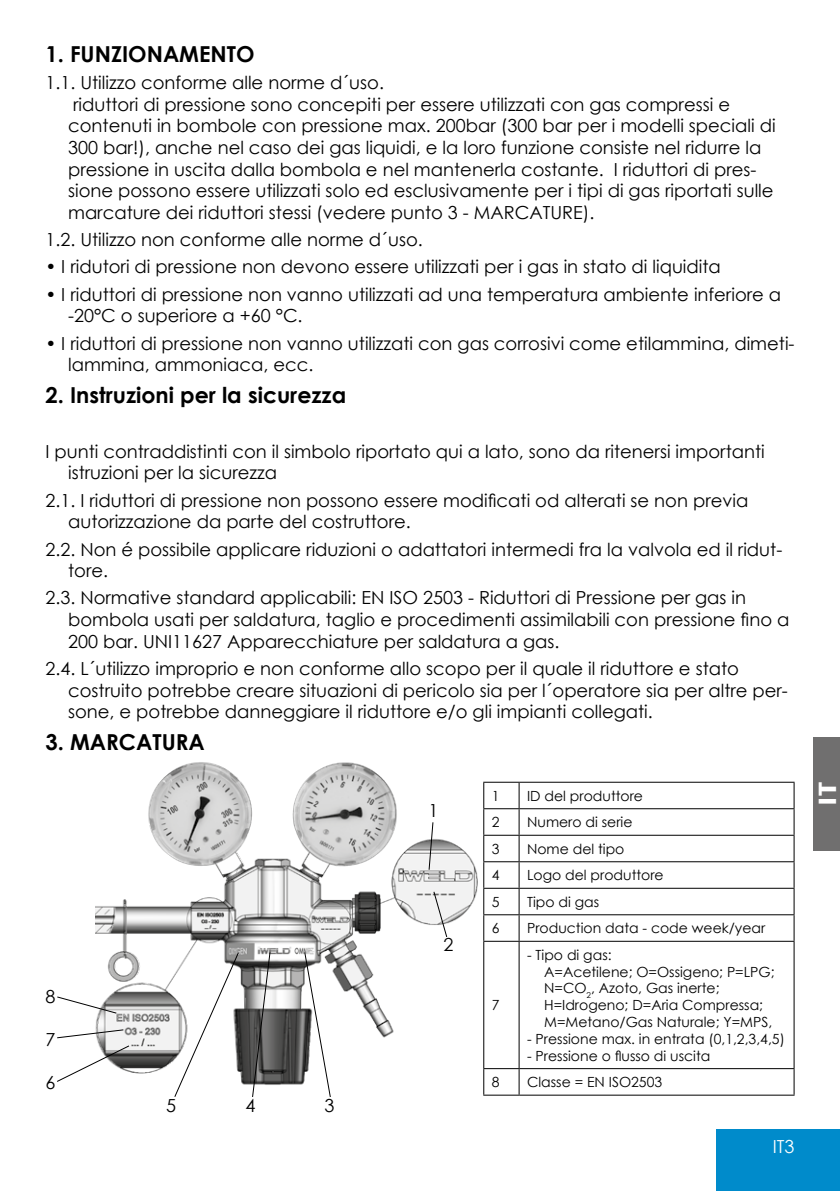
<style>
.page{position:relative;width:840px;height:1191px;background:#fff}
.page>*{position:absolute;margin:0;border:0;box-sizing:border-box;transform-origin:0 0}
.t1{font:700 24px "Century Gothic";color:#fff;scale:1.4 1}
.t2{font:700 22px "Century Gothic";color:#000}
.t3{font:18px/21.6px "Century Gothic";color:#000}
.t4{font:18px "Century Gothic";color:#fff}
.t5{font:14px/16.8px "Century Gothic";color:#000}
</style>
<div class="page">
<img style="left:96px;top:762px;width:381px;height:323px">
<svg style="left:57px;top:995px;width:60px;height:19px"></svg>
<svg style="left:57px;top:1028px;width:73px;height:54px"></svg>
<svg style="left:173px;top:951px;width:66px;height:146px"></svg>
<svg style="left:251px;top:951px;width:20px;height:146px"></svg>
<svg style="left:303px;top:951px;width:28px;height:146px"></svg>
<svg style="left:428px;top:821px;width:6px;height:50px"></svg>
<svg style="left:432px;top:890px;width:15px;height:48px"></svg>
<hr style="left:483px;top:781px;width:36px;height:1px;background:#000">
<hr style="left:519px;top:781px;width:275px;height:1px;background:#000">
<hr style="left:483px;top:808px;width:36px;height:1px;background:#000">
<hr style="left:519px;top:808px;width:275px;height:1px;background:#000">
<hr style="left:483px;top:834px;width:36px;height:1px;background:#000">
<hr style="left:519px;top:834px;width:275px;height:1px;background:#000">
<hr style="left:483px;top:861px;width:36px;height:1px;background:#000">
<hr style="left:519px;top:861px;width:275px;height:1px;background:#000">
<hr style="left:483px;top:887px;width:36px;height:1px;background:#000">
<hr style="left:519px;top:887px;width:275px;height:1px;background:#000">
<hr style="left:483px;top:914px;width:36px;height:1px;background:#000">
<svg style="left:483px;top:782px;width:1px;height:158px"></svg>
<hr style="left:519px;top:914px;width:275px;height:1px;background:#000">
<svg style="left:518px;top:782px;width:1px;height:158px"></svg>
<svg style="left:793px;top:782px;width:1px;height:158px"></svg>
<hr style="left:483px;top:940px;width:36px;height:1px;background:#000">
<hr style="left:483px;top:941px;width:1px;height:127px;background:#000">
<hr style="left:519px;top:940px;width:275px;height:1px;background:#000">
<hr style="left:518px;top:941px;width:1px;height:127px;background:#000">
<hr style="left:793px;top:941px;width:1px;height:127px;background:#000">
<hr style="left:483px;top:1068px;width:36px;height:1px;background:#000">
<svg style="left:483px;top:1069px;width:1px;height:25px"></svg>
<hr style="left:519px;top:1068px;width:275px;height:1px;background:#000">
<svg style="left:518px;top:1069px;width:1px;height:25px"></svg>
<svg style="left:793px;top:1069px;width:1px;height:25px"></svg>
<hr style="left:483px;top:1094px;width:36px;height:1px;background:#000">
<hr style="left:519px;top:1094px;width:275px;height:1px;background:#000">
<div style="left:716px;top:1129px;width:123px;height:62px;background:#008bcb"></div>
<div style="left:812px;top:737px;width:27px;height:113px;background:#706f6f"></div>
<p class="t2" style="left:45px;top:37px;width:210px">1. FUNZIONAMENTO</p>
<p class="t3" style="left:68px;top:72px;width:708px;text-indent:-23px">1.1. Utilizzo conforme alle norme d´uso.<br>riduttori di pressione sono concepiti per essere utilizzati con gas compressi e contenuti in bombole con pressione max. 200bar (300 bar per i modelli speciali di 300 bar!), anche nel caso dei gas liquidi, e la loro funzione consiste nel ridurre la pressione in uscita dalla bombola e nel mantenerla costante. I riduttori di pres&shy;sione possono essere utilizzati solo ed esclusivamente per i tipi di gas riportati sulle marcature dei riduttori stessi (vedere punto 3 - MARCATURE).</p>
<p class="t3" style="left:45px;top:228px;width:378px">1.2. Utilizzo non conforme alle norme d´uso.</p>
<p class="t3" style="left:45px;top:256px;width:676px">• I ridutori di pressione non devono essere utilizzati per i gas in stato di liquidita</p>
<p class="t3" style="left:68px;top:283px;width:714px;text-indent:-23px">• I riduttori di pressione non vanno utilizzati ad una temperatura ambiente inferiore a -20°C o superiore a +60 °C.</p>
<p class="t3" style="left:68px;top:332px;width:727px;text-indent:-23px">• I riduttori di pressione non vanno utilizzati con gas corrosivi come etilammina, dimeti&shy;lammina, ammoniaca, ecc.</p>
<p class="t2" style="left:45px;top:378px;width:302px">2. Instruzioni per la sicurezza</p>
<p class="t3" style="left:68px;top:440px;width:697px;text-indent:-23px">I punti contraddistinti con il simbolo riportato qui a lato, sono da ritenersi importanti istruzioni per la sicurezza</p>
<p class="t3" style="left:68px;top:489px;width:681px;text-indent:-23px">2.1. I riduttori di pressione non possono essere modificati od alterati se non previa autorizzazione da parte del costruttore.</p>
<p class="t3" style="left:68px;top:538px;width:715px;text-indent:-23px">2.2. Non é possibile applicare riduzioni o adattatori intermedi fra la valvola ed il ridut&shy;tore.</p>
<p class="t3" style="left:68px;top:587px;width:722px;text-indent:-23px">2.3. Normative standard applicabili: EN ISO 2503 - Riduttori di Pressione per gas in bombola usati per saldatura, taglio e procedimenti assimilabili con pressione fino a<br>200 bar. UNI11627 Apparecchiature per saldatura a gas.</p>
<p class="t3" style="left:68px;top:657px;width:721px;text-indent:-23px">2.4. L´utilizzo improprio e non conforme allo scopo per il quale il riduttore e stato costruito potrebbe creare situazioni di pericolo sia per l´operatore sia per altre per&shy;sone, e potrebbe danneggiare il riduttore e/o gli impianti collegati.</p>
<p class="t2" style="left:45px;top:725px;width:161px">3. MARCATURA</p>
<p class="t3" style="left:45px;top:985px;width:11px">8</p>
<p class="t3" style="left:45px;top:1028px;width:11px">7</p>
<p class="t3" style="left:45px;top:1071px;width:11px">6</p>
<p class="t3" style="left:166px;top:1094px;width:11px">5</p>
<p class="t3" style="left:245px;top:1094px;width:11px">4</p>
<p class="t3" style="left:324px;top:1094px;width:11px">3</p>
<p class="t3" style="left:428px;top:800px;width:11px">1</p>
<p class="t3" style="left:443px;top:933px;width:11px">2</p>
<p class="t5" style="left:491px;top:787px;width:9px">1</p>
<p class="t5" style="left:527px;top:787px;width:117px">ID del produttore</p>
<p class="t5" style="left:491px;top:813px;width:9px">2</p>
<p class="t5" style="left:527px;top:813px;width:107px">Numero di serie</p>
<p class="t5" style="left:491px;top:840px;width:9px">3</p>
<p class="t5" style="left:527px;top:840px;width:99px">Nome del tipo</p>
<p class="t5" style="left:491px;top:866px;width:9px">4</p>
<p class="t5" style="left:527px;top:866px;width:138px">Logo del produttore</p>
<p class="t5" style="left:491px;top:893px;width:9px">5</p>
<p class="t5" style="left:527px;top:893px;width:74px">Tipo di gas</p>
<p class="t5" style="left:491px;top:919px;width:9px">6</p>
<p class="t5" style="left:527px;top:919px;width:239px">Production data - code week/year</p>
<p class="t5" style="left:491px;top:996px;width:9px">7</p>
<p class="t5" style="left:544px;top:946px;width:232px;text-indent:-17px">- Tipo di gas:<br>A=Acetilene; O=Ossigeno; P=LPG;<br>N=CO<sub>2</sub>, Azoto, Gas inerte;<br>H=Idrogeno; D=Aria Compressa;<br>M=Metano/Gas Naturale; Y=MPS,</p>
<p class="t5" style="left:527px;top:1030px;width:259px">- Pressione max. in entrata (0,1,2,3,4,5)</p>
<p class="t5" style="left:527px;top:1047px;width:185px">- Pressione o flusso di uscita</p>
<p class="t5" style="left:491px;top:1073px;width:9px">8</p>
<p class="t5" style="left:527px;top:1073px;width:137px">Classe = EN ISO2503</p>
<p class="t4" style="left:772px;top:1133px;width:23px">IT3</p>
<h1 class="t1" style="left:808px;top:805px;width:18px;rotate:-90deg">IT</h1>
</div>
